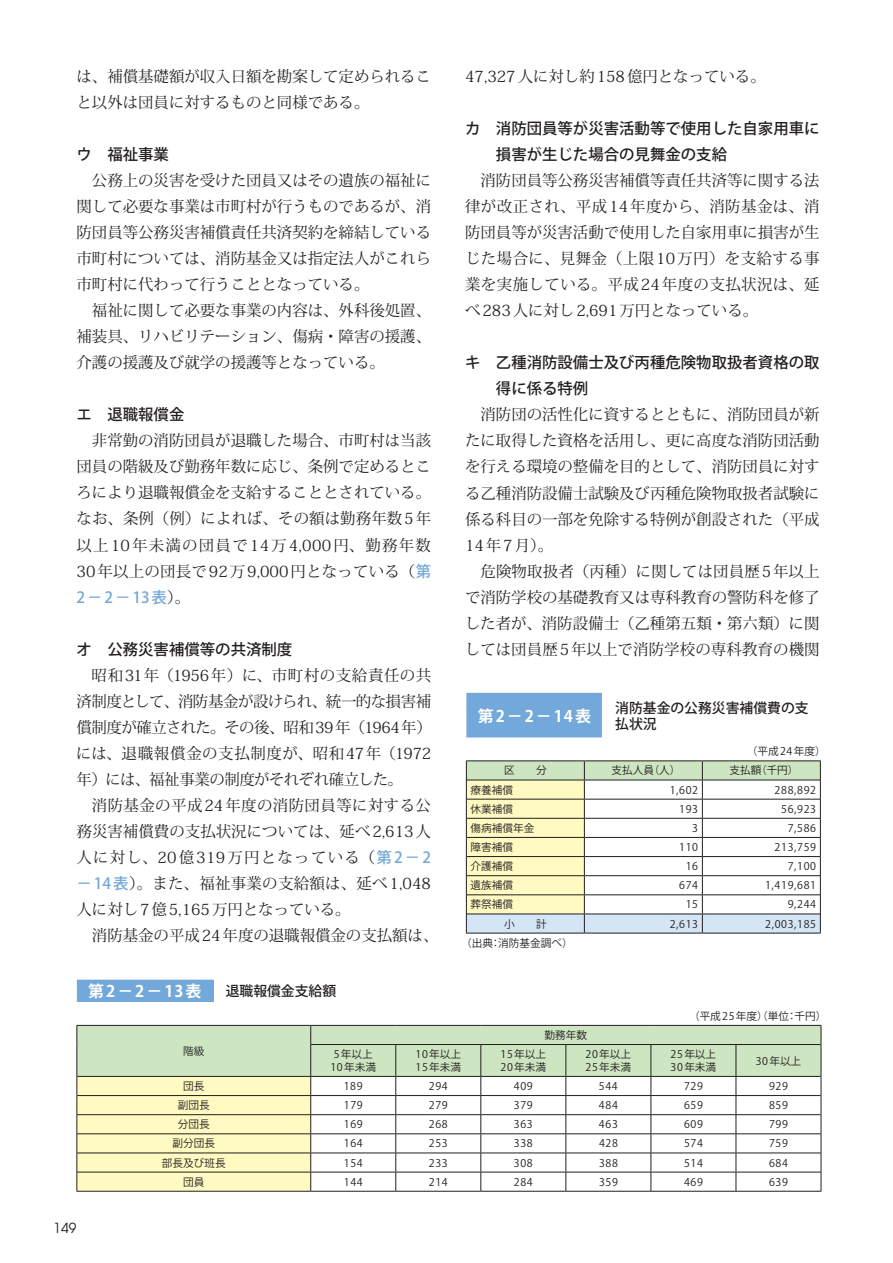
<style>
.page{position:relative;width:893px;height:1263px;background:#fff}
.page>*{position:absolute;margin:0;border:0;box-sizing:border-box;transform-origin:0 0}
.t1{font:700 15.9px "Koz Go Pro";letter-spacing:.125em;color:#fff}
.t2{font:15.45px/26.1px "Koz Min Pro";color:#231f20;text-align:justify}
.t3{font:500 15.45px/26.1px "Koz Go Pro";color:#231f20}
.t4{font:500 15.45px "Koz Go Pro";color:#73a8da}
.t5{font:500 13.8px/15.9px "Koz Go Pro";color:#231f20}
.t6{font:13.8px "Avant Garde";color:#231f20}
.t7{font:10.65px "Koz Go Pro";letter-spacing:.06em;color:#231f20}
.t8{font:10.65px/12.8px "Koz Go Pro";letter-spacing:.03em;color:#231f20}
.t9{font:10.65px/12.8px "Koz Go Pro";color:#231f20;text-align:center}
.s1{font-family:"Koz Go Pro";font-weight:500;color:#73a8da}
.s2{font-family:"Koz Min Pro";font-weight:400;color:#231f20}
</style>
<div class="page">
<hr style="left:77px;top:1191px;width:234px;height:1px;background:#231f20">
<hr style="left:311px;top:1191px;width:85px;height:1px;background:#231f20">
<hr style="left:396px;top:1191px;width:85px;height:1px;background:#231f20">
<hr style="left:481px;top:1191px;width:85px;height:1px;background:#231f20">
<hr style="left:566px;top:1191px;width:85px;height:1px;background:#231f20">
<hr style="left:651px;top:1191px;width:85px;height:1px;background:#231f20">
<hr style="left:736px;top:1191px;width:85px;height:1px;background:#231f20">
<svg style="left:77px;top:1025px;width:745px;height:166px"></svg>
<hr style="left:77px;top:1044px;width:1px;height:32px;background:#231f20">
<div style="left:77px;top:980px;width:137px;height:22px;background:#73a8da"></div>
<hr style="left:466px;top:760px;width:118px;height:1px;background:#231f20">
<hr style="left:584px;top:760px;width:118px;height:1px;background:#231f20">
<hr style="left:702px;top:760px;width:119px;height:1px;background:#231f20">
<hr style="left:466px;top:933px;width:118px;height:1px;background:#231f20">
<hr style="left:584px;top:933px;width:118px;height:1px;background:#231f20">
<hr style="left:702px;top:933px;width:119px;height:1px;background:#231f20">
<svg style="left:466px;top:761px;width:355px;height:172px"></svg>
<div style="left:466px;top:693px;width:136px;height:44px;background:#73a8da"></div>
<p class="t2" style="left:77px;top:62px;width:356px">は、補償基礎額が収入日額を勘案して定められること以外は団員に対するものと同様である。</p>
<p class="t3" style="left:77px;top:142px;width:94px">ウ　福祉事業</p>
<p class="t2" style="left:77px;top:167px;width:356px;text-indent:15px">公務上の災害を受けた団員又はその遺族の福祉に関して必要な事業は市町村が行うものであるが、消防団員等公務災害補償責任共済契約を締結している市町村については、消防基金又は指定法人がこれら市町村に代わって行うこととなっている。</p>
<p class="t2" style="left:77px;top:297px;width:356px;text-indent:15px">福祉に関して必要な事業の内容は、外科後処置、補装具、リハビリテーション、傷病・障害の援護、介護の援護及び就学の援護等となっている。</p>
<p class="t3" style="left:77px;top:402px;width:109px">エ　退職報償金</p>
<p class="t2" style="left:77px;top:427px;width:356px;text-indent:15px">非常勤の消防団員が退職した場合、市町村は当該団員の階級及び勤務年数に応じ、条例で定めるところにより退職報償金を支給することとされている。なお、条例（例）によれば、その額は勤務年数5年以上10年未満の団員で14万4,000円、勤務年数30年以上の団長で92万9,000円となっている（<span class="s1">第</span></p>
<p class="t4" style="left:77px;top:587px;width:115px">2−2−13表<span class="s2">）。</span></p>
<p class="t3" style="left:77px;top:637px;width:217px">オ　公務災害補償等の共済制度</p>
<p class="t2" style="left:76px;top:661px;width:357px;text-indent:16px">昭和31年（1956年）に、市町村の支給責任の共済制度として、消防基金が設けられ、統一的な損害補償制度が確立された。その後、昭和39年（1964年）には、退職報償金の支払制度が、昭和47年（1972年）には、福祉事業の制度がそれぞれ確立した。</p>
<p class="t2" style="left:77px;top:792px;width:356px;text-indent:15px">消防基金の平成24年度の消防団員等に対する公務災害補償費の支払状況については、延べ2,613人人に対し、20億319万円となっている（<span class="s1">第2−2 −14表</span>）。また、福祉事業の支給額は、延べ1,048人に対し7億5,165万円となっている。</p>
<p class="t2" style="left:92px;top:922px;width:348px">消防基金の平成24年度の退職報償金の支払額は、</p>
<p class="t1" style="left:88px;top:981px;width:115px">第2−2− 13表</p>
<p class="t5" style="left:226px;top:984px;width:112px">退職報償金支給額</p>
<p class="t2" style="left:465px;top:62px;width:302px">47,327人に対し約158億円となっている。</p>
<p class="t3" style="left:496px;top:116px;width:325px;text-indent:-31px">カ　消防団員等が災害活動等で使用した自家用車に損害が生じた場合の見舞金の支給</p>
<p class="t2" style="left:465px;top:167px;width:356px;text-indent:15px">消防団員等公務災害補償等責任共済等に関する法律が改正され、平成14年度から、消防基金は、消防団員等が災害活動で使用した自家用車に損害が生じた場合に、見舞金（上限10万円）を支給する事業を実施している。平成24年度の支払状況は、延べ283人に対し2,691万円となっている。</p>
<p class="t3" style="left:496px;top:350px;width:325px;text-indent:-31px">キ　乙種消防設備士及び丙種危険物取扱者資格の取得に係る特例</p>
<p class="t2" style="left:465px;top:401px;width:356px;text-indent:15px">消防団の活性化に資するとともに、消防団員が新たに取得した資格を活用し、更に高度な消防団活動を行える環境の整備を目的として、消防団員に対する乙種消防設備士試験及び丙種危険物取扱者試験に係る科目の一部を免除する特例が創設された（平成14年7月）。</p>
<p class="t2" style="left:465px;top:557px;width:356px;text-indent:16px">危険物取扱者（丙種）に関しては団員歴5年以上で消防学校の基礎教育又は専科教育の警防科を修了した者が、消防設備士（乙種第五類・第六類）に関しては団員歴5年以上で消防学校の専科教育の機関</p>
<p class="t1" style="left:478px;top:706px;width:115px">第2−2− 14表</p>
<p class="t5" style="left:615px;top:701px;width:195px">消防基金の公務災害補償費の支払状況</p>
<p class="t7" style="left:747px;top:744px;width:80px">（平成 24 年度）</p>
<p class="t7" style="left:504px;top:764px;width:44px">区　　分</p>
<p class="t7" style="left:611px;top:764px;width:71px">支払人員（人）</p>
<p class="t7" style="left:729px;top:764px;width:71px">支払額（千円）</p>
<p class="t7" style="left:471px;top:783px;width:44px">療養補償</p>
<p class="t7" style="left:670px;top:783px;width:30px">1,602</p>
<p class="t7" style="left:775px;top:783px;width:43px">288,892</p>
<p class="t7" style="left:471px;top:802px;width:44px">休業補償</p>
<p class="t7" style="left:679px;top:802px;width:20px">193</p>
<p class="t7" style="left:781px;top:802px;width:36px">56,923</p>
<p class="t7" style="left:471px;top:821px;width:65px">傷病補償年金</p>
<p class="t7" style="left:692px;top:821px;width:7px">3</p>
<p class="t7" style="left:788px;top:821px;width:30px">7,586</p>
<p class="t7" style="left:471px;top:840px;width:44px">障害補償</p>
<p class="t7" style="left:679px;top:840px;width:20px">110</p>
<p class="t7" style="left:775px;top:840px;width:43px">213,759</p>
<p class="t7" style="left:471px;top:859px;width:44px">介護補償</p>
<p class="t7" style="left:686px;top:859px;width:14px">16</p>
<p class="t7" style="left:788px;top:859px;width:30px">7,100</p>
<p class="t7" style="left:471px;top:878px;width:44px">遺族補償</p>
<p class="t7" style="left:679px;top:878px;width:20px">674</p>
<p class="t7" style="left:765px;top:878px;width:52px">1,419,681</p>
<p class="t7" style="left:471px;top:898px;width:44px">葬祭補償</p>
<p class="t7" style="left:686px;top:898px;width:14px">15</p>
<p class="t7" style="left:788px;top:898px;width:30px">9,244</p>
<p class="t7" style="left:504px;top:917px;width:44px">小　　計</p>
<p class="t7" style="left:670px;top:917px;width:30px">2,613</p>
<p class="t7" style="left:765px;top:917px;width:52px">2,003,185</p>
<p class="t9" style="left:461px;top:937px;width:113px">（出典：消防基金調べ）</p>
<p class="t7" style="left:545px;top:1028px;width:44px">勤務年数</p>
<p class="t7" style="left:689px;top:1009px;width:139px">（平成 25 年度）（単位：千円）</p>
<p class="t7" style="left:183px;top:1044px;width:23px">階級</p>
<p class="t9" style="left:330px;top:1048px;width:47px">5 年以上<br>10年未満</p>
<p class="t8" style="left:415px;top:1048px;width:47px">10年以上<br>15年未満</p>
<p class="t8" style="left:501px;top:1048px;width:47px">15年以上<br>20年未満</p>
<p class="t8" style="left:586px;top:1048px;width:47px">20年以上<br>25年未満</p>
<p class="t8" style="left:671px;top:1048px;width:47px">25年以上<br>30年未満</p>
<p class="t7" style="left:756px;top:1054px;width:47px">30年以上</p>
<p class="t6" style="left:54px;top:1219px;width:24px">149</p>
<p class="t7" style="left:183px;top:1079px;width:23px">団長</p>
<p class="t7" style="left:344px;top:1079px;width:20px">189</p>
<p class="t7" style="left:429px;top:1079px;width:20px">294</p>
<p class="t7" style="left:514px;top:1079px;width:20px">409</p>
<p class="t7" style="left:599px;top:1079px;width:20px">544</p>
<p class="t7" style="left:684px;top:1079px;width:20px">729</p>
<p class="t7" style="left:769px;top:1079px;width:20px">929</p>
<p class="t7" style="left:178px;top:1098px;width:33px">副団長</p>
<p class="t7" style="left:344px;top:1098px;width:20px">179</p>
<p class="t7" style="left:429px;top:1098px;width:20px">279</p>
<p class="t7" style="left:514px;top:1098px;width:20px">379</p>
<p class="t7" style="left:599px;top:1098px;width:20px">484</p>
<p class="t7" style="left:684px;top:1098px;width:20px">659</p>
<p class="t7" style="left:769px;top:1098px;width:20px">859</p>
<p class="t7" style="left:178px;top:1117px;width:33px">分団長</p>
<p class="t7" style="left:344px;top:1117px;width:20px">169</p>
<p class="t7" style="left:429px;top:1117px;width:20px">268</p>
<p class="t7" style="left:514px;top:1117px;width:20px">363</p>
<p class="t7" style="left:599px;top:1117px;width:20px">463</p>
<p class="t7" style="left:684px;top:1117px;width:20px">609</p>
<p class="t7" style="left:769px;top:1117px;width:20px">799</p>
<p class="t7" style="left:173px;top:1136px;width:44px">副分団長</p>
<p class="t7" style="left:344px;top:1136px;width:20px">164</p>
<p class="t7" style="left:429px;top:1136px;width:20px">253</p>
<p class="t7" style="left:514px;top:1136px;width:20px">338</p>
<p class="t7" style="left:599px;top:1136px;width:20px">428</p>
<p class="t7" style="left:684px;top:1136px;width:20px">574</p>
<p class="t7" style="left:769px;top:1136px;width:20px">759</p>
<p class="t7" style="left:162px;top:1156px;width:65px">部長及び班長</p>
<p class="t7" style="left:344px;top:1156px;width:20px">154</p>
<p class="t7" style="left:429px;top:1156px;width:20px">233</p>
<p class="t7" style="left:514px;top:1156px;width:20px">308</p>
<p class="t7" style="left:599px;top:1156px;width:20px">388</p>
<p class="t7" style="left:684px;top:1156px;width:20px">514</p>
<p class="t7" style="left:769px;top:1156px;width:20px">684</p>
<p class="t7" style="left:183px;top:1175px;width:23px">団員</p>
<p class="t7" style="left:344px;top:1175px;width:20px">144</p>
<p class="t7" style="left:429px;top:1175px;width:20px">214</p>
<p class="t7" style="left:514px;top:1175px;width:20px">284</p>
<p class="t7" style="left:599px;top:1175px;width:20px">359</p>
<p class="t7" style="left:684px;top:1175px;width:20px">469</p>
<p class="t7" style="left:769px;top:1175px;width:20px">639</p>
</div>
